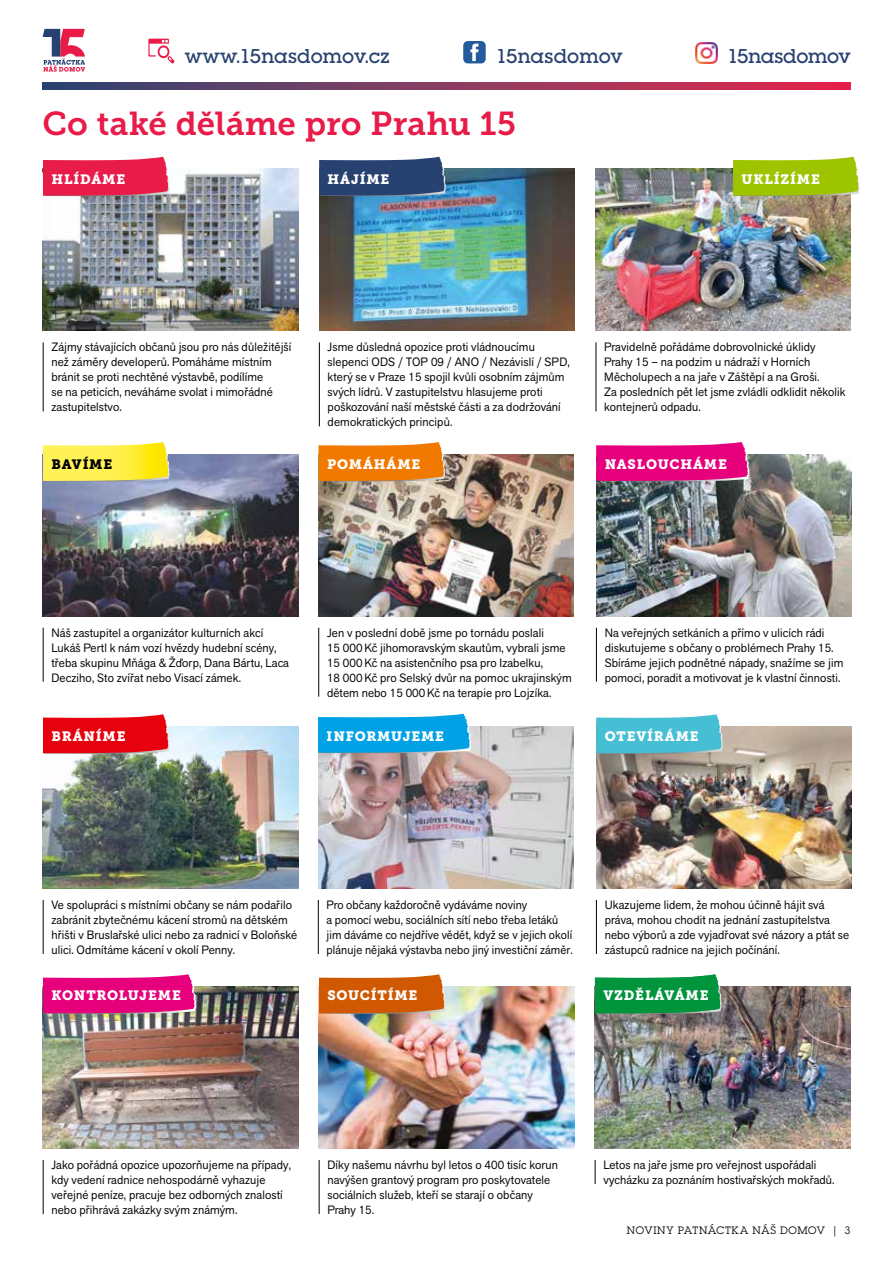
<style>
.page{position:relative;width:893px;height:1263px;background:#fff}
.page>*{position:absolute;margin:0;border:0;box-sizing:border-box;transform-origin:0 0}
.t1{font:33px "Museo Slab 700";letter-spacing:.005em;color:#e81b49}
.t2{font:500 19.5px "Lubalin Graph Std";letter-spacing:-.01em;color:#274170}
.t3{font:13.5px "Museo Slab 900";letter-spacing:.06em;color:#fff}
.t4{font:13.5px "Museo Slab 900";letter-spacing:.06em;color:#000}
.t5{font:12px/15px "Akzid Grtsk Next";letter-spacing:.01em;color:#000}
.t6{font:12px/15px "Akzid Grtsk Next";letter-spacing:.01em;color:#000;scale:.96 1}
.t7{font:10.5px "Lubalin Graph Std";letter-spacing:.055em;color:#000}
</style>
<div class="page">
<svg style="left:43px;top:29px;width:42px;height:43px"></svg>
<svg style="left:42px;top:83px;width:808px;height:6px;background:#89385f"></svg>
<img style="left:43px;top:169px;width:255px;height:162px">
<img style="left:43px;top:454px;width:255px;height:162px">
<img style="left:43px;top:726px;width:255px;height:162px">
<img style="left:43px;top:986px;width:255px;height:162px">
<img style="left:319px;top:986px;width:255px;height:162px">
<img style="left:595px;top:986px;width:255px;height:162px">
<img style="left:318px;top:726px;width:255px;height:162px">
<img style="left:596px;top:726px;width:255px;height:162px">
<img style="left:318px;top:454px;width:256px;height:162px">
<img style="left:596px;top:454px;width:255px;height:162px">
<img style="left:319px;top:169px;width:255px;height:162px">
<img style="left:596px;top:169px;width:255px;height:162px">
<hr style="left:43px;top:342px;width:1px;height:69px;background:#000">
<hr style="left:43px;top:628px;width:1px;height:54px;background:#000">
<hr style="left:43px;top:900px;width:1px;height:54px;background:#000">
<hr style="left:43px;top:1160px;width:1px;height:54px;background:#000">
<hr style="left:319px;top:1160px;width:1px;height:54px;background:#000">
<svg style="left:595px;top:1160px;width:1px;height:24px"></svg>
<hr style="left:318px;top:900px;width:1px;height:54px;background:#000">
<hr style="left:596px;top:900px;width:1px;height:54px;background:#000">
<hr style="left:318px;top:628px;width:1px;height:69px;background:#000">
<hr style="left:596px;top:628px;width:1px;height:54px;background:#000">
<hr style="left:319px;top:342px;width:1px;height:84px;background:#000">
<hr style="left:596px;top:342px;width:1px;height:69px;background:#000">
<svg style="left:43px;top:157px;width:127px;height:40px;background:#e5365d"></svg>
<svg style="left:43px;top:442px;width:127px;height:40px;background:#f8eb56"></svg>
<svg style="left:43px;top:714px;width:127px;height:40px;background:#e7212d"></svg>
<svg style="left:319px;top:974px;width:127px;height:40px;background:#d36c20"></svg>
<svg style="left:595px;top:974px;width:127px;height:40px;background:#1d9d52"></svg>
<svg style="left:596px;top:714px;width:127px;height:40px;background:#5cc2d4"></svg>
<svg style="left:318px;top:442px;width:127px;height:40px;background:#ee871f"></svg>
<svg style="left:596px;top:442px;width:153px;height:40px;background:#e31e88"></svg>
<svg style="left:319px;top:157px;width:127px;height:40px;background:#3c547e"></svg>
<svg style="left:733px;top:157px;width:127px;height:40px;background:#a7c71e"></svg>
<svg style="left:318px;top:714px;width:153px;height:40px;background:#1fa9e4"></svg>
<svg style="left:43px;top:974px;width:153px;height:40px;background:#e5208a"></svg>
<img style="left:696px;top:42px;width:22px;height:21px">
<svg style="left:463px;top:41px;width:23px;height:22px"></svg>
<svg style="left:148px;top:39px;width:26px;height:25px"></svg>
<h2 class="t2" style="left:185px;top:44px;width:206px">www.15nasdomov.cz</h2>
<h2 class="t2" style="left:496px;top:44px;width:128px">15nasdomov</h2>
<h2 class="t2" style="left:727px;top:44px;width:125px">15nasdomov</h2>
<h1 class="t1" style="left:43px;top:105px;width:475px">Co také děláme pro Prahu 15</h1>
<p class="t3" style="left:51px;top:171px;width:75px">HLÍDÁME</p>
<p class="t3" style="left:328px;top:171px;width:63px">HÁJÍME</p>
<p class="t3" style="left:742px;top:171px;width:80px">UKLÍZÍME</p>
<p class="t5" style="left:51px;top:340px;width:241px">Zájmy stávajících občanů jsou pro nás důležitější než záměry developerů. Pomáháme místním bránit se proti nechtěné výstavbě, podílíme<br>se na peticích, neváháme svolat i mimořádné zastupitelstvo.</p>
<p class="t4" style="left:51px;top:456px;width:62px">BAVÍME</p>
<p class="t5" style="left:328px;top:340px;width:244px">Jsme důsledná opozice proti vládnoucímu slepenci ODS / TOP 09 / ANO / Nezávislí / SPD, který se v Praze 15 spojil kvůli osobním zájmům svých lídrů. V zastupitelstvu hlasujeme proti poškozování naší městské části a za dodržování demokratických principů.</p>
<p class="t5" style="left:604px;top:340px;width:243px">Pravidelně pořádáme dobrovolnické úklidy Prahy 15 – na podzim u nádraží v Horních Měcholupech a na jaře v Záštěpí a na Groši.<br>Za posledních pět let jsme zvládli odklidit několik kontejnerů odpadu.</p>
<p class="t3" style="left:327px;top:456px;width:95px">POMÁHÁME</p>
<p class="t3" style="left:605px;top:456px;width:124px">NASLOUCHÁME</p>
<p class="t5" style="left:51px;top:625px;width:239px">Náš zastupitel a organizátor kulturních akcí Lukáš Pertl k nám vozí hvězdy hudební scény, třeba skupinu Mňága &amp; Žďorp, Dana Bártu, Laca Decziho, Sto zvířat nebo Visací zámek.</p>
<p class="t3" style="left:51px;top:728px;width:76px">BRÁNÍME</p>
<p class="t5" style="left:327px;top:625px;width:246px">Jen v poslední době jsme po tornádu poslali<br>15 000Kč jihomoravským skautům, vybrali jsme 15 000Kč na asistenčního psa pro Izabelku,<br>18 000Kč pro Selský dvůr na pomoc ukrajinským dětem nebo 15 000Kč na terapie pro Lojzíka.</p>
<p class="t5" style="left:605px;top:625px;width:240px">Na veřejných setkáních a přímo v ulicích rádi diskutujeme s občany o problémech Prahy 15.<br>Sbíráme jejich podnětné nápady, snažíme se jim pomoci, poradit a motivovat je k vlastní činnosti.</p>
<p class="t3" style="left:327px;top:728px;width:119px">INFORMUJEME</p>
<p class="t3" style="left:605px;top:728px;width:96px">OTEVÍRÁME</p>
<p class="t5" style="left:51px;top:897px;width:247px">Ve spolupráci s místními občany se nám podařilo zabránit zbytečnému kácení stromů na dětském hřišti v Bruslařské ulici nebo za radnicí v Boloňské ulici. Odmítáme kácení v okolí Penny.</p>
<p class="t3" style="left:51px;top:987px;width:131px">KONTROLUJEME</p>
<p class="t6" style="left:327px;top:897px;width:258px">Pro občany každoročně vydáváme noviny<br>a pomocí webu, sociálních sítí nebo třeba letáků jim dáváme co nejdříve vědět, když se v jejich okolí plánuje nějaká výstavba nebo jiný investiční záměr.</p>
<p class="t5" style="left:605px;top:897px;width:246px">Ukazujeme lidem, že mohou účinně hájit svá práva, mohou chodit na jednání zastupitelstva nebo výborů a zde vyjadřovat své názory a ptát se zástupců radnice na jejich počínání.</p>
<p class="t3" style="left:327px;top:987px;width:91px">SOUCÍTÍME</p>
<p class="t3" style="left:603px;top:987px;width:107px">VZDĚLÁVÁME</p>
<p class="t5" style="left:51px;top:1157px;width:241px">Jako pořádná opozice upozorňujeme na případy, kdy vedení radnice nehospodárně vyhazuje veřejné peníze, pracuje bez odborných znalostí nebo přihrává zakázky svým známým.</p>
<p class="t5" style="left:327px;top:1157px;width:232px">Díky našemu návrhu byl letos o 400 tisíc korun navýšen grantový program pro poskytovatele sociálních služeb, kteří se starají o občany Prahy 15.</p>
<p class="t5" style="left:603px;top:1157px;width:233px">Letos na jaře jsme pro veřejnost uspořádali vycházku za poznáním hostivařských mokřadů.</p>
<p class="t7" style="left:627px;top:1224px;width:225px">NOVINY PATNÁCTKA NÁŠ DOMOV | 3</p>
</div>
